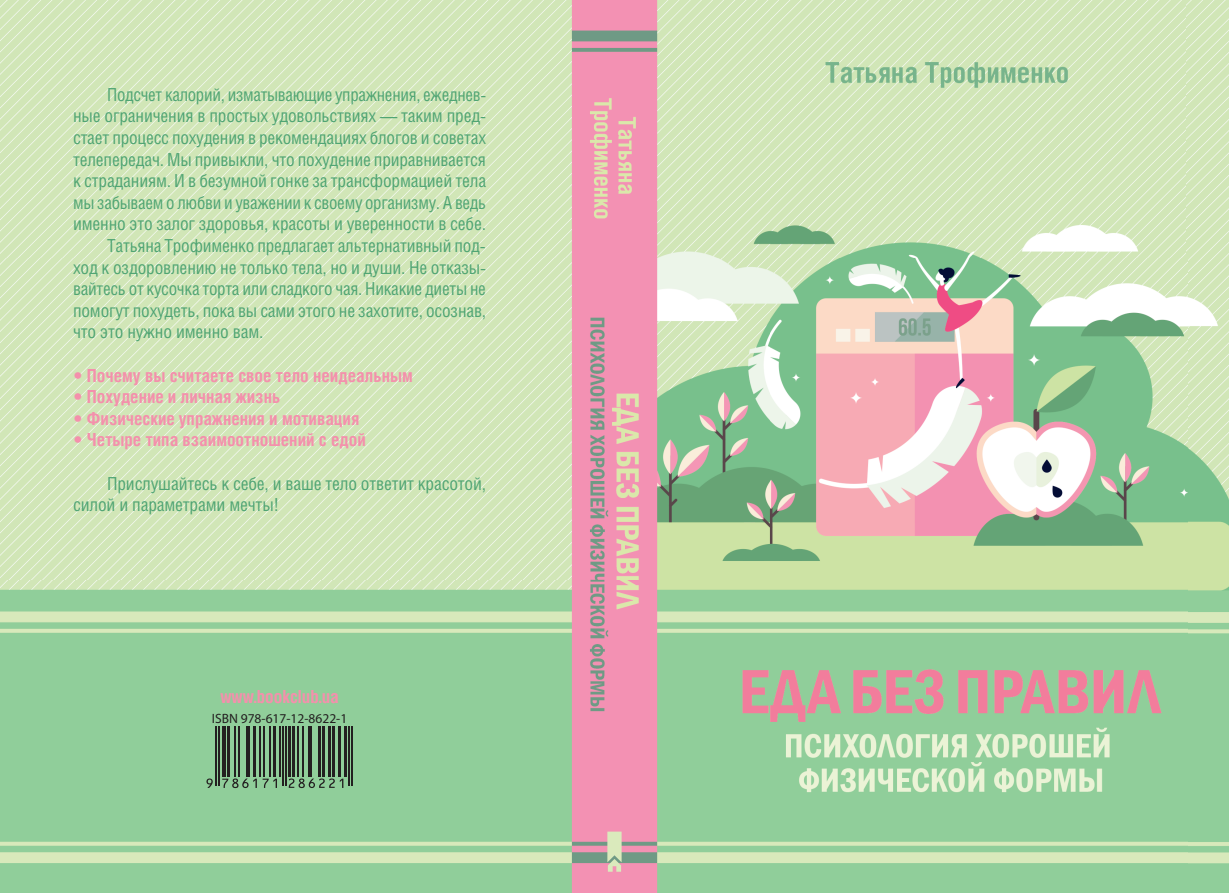
<style>
.page{position:relative;width:1229px;height:893px;background:#fff}
.page>*{position:absolute;margin:0;border:0;box-sizing:border-box;transform-origin:0 0}
.t1{font:18px/21.6px "Helios Cond";letter-spacing:-.01em;color:#50a574}
.t2{font:700 18px "Helios Cond";color:#f490ac}
.t3{font:13.5px "Myriad Pro";color:#231f20}
</style>
<div class="page">
<img style="left:0;top:0;width:1229px;height:893px">
<hr style="left:216px;top:726px;width:1px;height:60px;background:#231f20">
<hr style="left:219px;top:726px;width:1px;height:60px;background:#231f20">
<hr style="left:222px;top:726px;width:3px;height:51px;background:#231f20">
<hr style="left:227px;top:726px;width:3px;height:51px;background:#231f20">
<hr style="left:235px;top:726px;width:1px;height:51px;background:#231f20">
<hr style="left:239px;top:726px;width:1px;height:51px;background:#231f20">
<hr style="left:246px;top:726px;width:1px;height:51px;background:#231f20">
<hr style="left:249px;top:726px;width:1px;height:51px;background:#231f20">
<hr style="left:253px;top:726px;width:3px;height:51px;background:#231f20">
<hr style="left:259px;top:726px;width:1px;height:51px;background:#231f20">
<hr style="left:263px;top:726px;width:1px;height:51px;background:#231f20">
<hr style="left:269px;top:726px;width:1px;height:51px;background:#231f20">
<hr style="left:273px;top:726px;width:3px;height:51px;background:#231f20">
<hr style="left:279px;top:726px;width:1px;height:51px;background:#231f20">
<hr style="left:282px;top:726px;width:1px;height:60px;background:#231f20">
<hr style="left:285px;top:726px;width:1px;height:60px;background:#231f20">
<hr style="left:288px;top:726px;width:2px;height:51px;background:#231f20">
<hr style="left:292px;top:726px;width:3px;height:51px;background:#231f20">
<hr style="left:298px;top:726px;width:1px;height:51px;background:#231f20">
<hr style="left:302px;top:726px;width:1px;height:51px;background:#231f20">
<hr style="left:308px;top:726px;width:1px;height:51px;background:#231f20">
<hr style="left:311px;top:726px;width:1px;height:51px;background:#231f20">
<hr style="left:318px;top:726px;width:3px;height:51px;background:#231f20">
<hr style="left:322px;top:726px;width:3px;height:51px;background:#231f20">
<hr style="left:328px;top:726px;width:3px;height:51px;background:#231f20">
<hr style="left:333px;top:726px;width:2px;height:51px;background:#231f20">
<hr style="left:338px;top:726px;width:3px;height:51px;background:#231f20">
<hr style="left:344px;top:726px;width:3px;height:51px;background:#231f20">
<hr style="left:348px;top:726px;width:2px;height:60px;background:#231f20">
<hr style="left:351px;top:726px;width:1px;height:60px;background:#231f20">
<svg style="left:206px;top:778px;width:7px;height:10px"></svg>
<svg style="left:222px;top:778px;width:35px;height:10px"></svg>
<svg style="left:263px;top:779px;width:14px;height:9px"></svg>
<svg style="left:289px;top:778px;width:54px;height:10px"></svg>
<svg style="left:607px;top:832px;width:15px;height:40px"></svg>
<p class="t1" style="left:107px;top:83px;width:381px">Подсчет калорий, изматывающие упражнения, ежеднев-</p>
<p class="t1" style="left:73px;top:105px;width:414px">ные ограничения в простых удовольствиях — таким пред-</p>
<p class="t1" style="left:73px;top:126px;width:414px">стает процесс похудения в рекомендациях блогов и советах</p>
<p class="t1" style="left:73px;top:148px;width:414px">телепередач. Мы привыкли, что похудение приравнивается</p>
<p class="t1" style="left:73px;top:170px;width:414px">к страданиям. И в безумной гонке за трансформацией тела</p>
<p class="t1" style="left:73px;top:191px;width:414px">мы забываем о любви и уважении к своему организму. А ведь</p>
<p class="t1" style="left:73px;top:213px;width:414px">именно это залог здоровья, красоты и уверенности в себе.</p>
<p class="t1" style="left:107px;top:234px;width:380px">Татьяна Трофименко предлагает альтернативный под-</p>
<p class="t1" style="left:73px;top:256px;width:414px">ход к оздоровлению не только тела, но и души. Не отказы-</p>
<p class="t1" style="left:73px;top:278px;width:414px">вайтесь от кусочка торта или сладкого чая. Никакие диеты не</p>
<p class="t1" style="left:73px;top:299px;width:415px">помогут похудеть, пока вы сами этого не захотите, осознав,</p>
<p class="t1" style="left:73px;top:321px;width:192px">что это нужно именно вам.</p>
<p class="t2" style="left:73px;top:364px;width:341px">• Почему вы считаете свое тело неидеальным</p>
<p class="t2" style="left:73px;top:386px;width:209px">• Похудение и личная жизнь</p>
<p class="t2" style="left:73px;top:408px;width:288px">• Физические упражнения и мотивация</p>
<p class="t2" style="left:73px;top:429px;width:294px">• Четыре типа взаимоотношений с едой</p>
<p class="t1" style="left:73px;top:472px;width:414px;text-indent:34px">Прислушайтесь к себе, и ваше тело ответит красотой, силой и параметрами мечты!</p>
<p class="t2" style="left:220px;top:685px;width:120px">www.bookclub.ua</p>
<p class="t3" style="left:212px;top:710px;width:137px">ISBN 978-617-12-8622-1</p>
</div>
